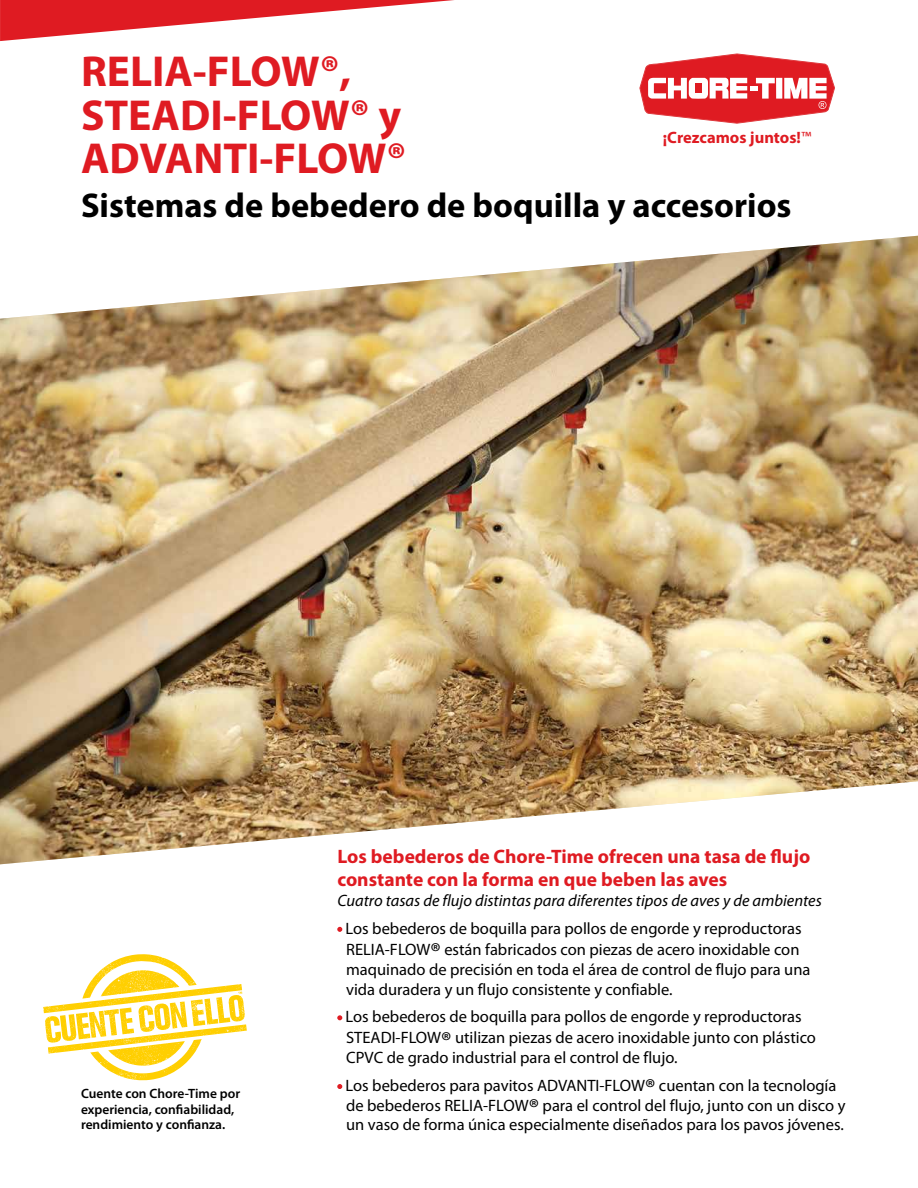
<style>
.page{position:relative;width:918px;height:1188px;background:#fff}
.page>*{position:absolute;margin:0;border:0;box-sizing:border-box;transform-origin:0 0}
.t1{font:700 43.5px/43.5px "Myriad Pro";color:#df1b22}
.t2{font:700 34.5px "Myriad Pro";color:#000}
.t3{font:700 19.5px/23.4px "Myriad Pro";color:#df1b22}
.t4{font:16.5px/19.8px "Myriad Pro";color:#000;text-align:center}
.t5{font:italic 16.5px "Myriad Pro";color:#000}
.t6{font:700 16.5px "Myriad Pro";color:#df1b22}
.t7{font:600 13.5px/15.8px "Myriad Pro";color:#000}
.s1{font-weight:400}
.s2{color:#df1b22}
.s3{font-size:24.75px}
</style>
<div class="page">
<img style="left:0;top:236px;width:918px;height:628px">
<svg style="left:640px;top:54px;width:195px;height:69px"></svg>
<svg style="left:0;top:0;width:454px;height:41px"></svg>
<svg style="left:43px;top:954px;width:204px;height:126px"></svg>
<h1 class="t1" style="left:81px;top:49px;width:327px">RELIA-FLOW®,<br>STEADI-FLOW® y<br>ADVANTI-FLOW®</h1>
<h2 class="t2" style="left:81px;top:183px;width:712px">Sistemas de bebedero de boquilla y accesorios</h2>
<p class="t6" style="left:663px;top:127px;width:150px">¡Crezcamos juntos!<span class="s1">™</span></p>
<p class="t7" style="left:81px;top:1085px;width:161px">Cuente con Chore-Time por experiencia, confiabilidad, rendimiento y confianza.</p>
<p class="t3" style="left:338px;top:844px;width:474px">Los bebederos de Chore-Time ofrecen una tasa de flujo constante con la forma en que beben las aves</p>
<p class="t5" style="left:338px;top:890px;width:486px">Cuatro tasas de flujo distintas para diferentes tipos de aves y de ambientes</p>
<p class="t4" style="left:338px;top:917px;width:466px;line-height:21.3px"><span class="s2">•</span> Los bebederos de boquilla para pollos de engorde y reproductoras<br>RELIA-FLOW<span class="s3">®</span> están fabricados con piezas de acero inoxidable con</p>
<p class="t4" style="left:346px;top:959px;width:466px;text-align:left">maquinado de precisión en toda el área de control de flujo para una vida duradera y un flujo consistente y confiable.</p>
<p class="t4" style="left:346px;top:1006px;width:471px;line-height:21.3px;text-align:left;text-indent:-9px"><span class="s2">•</span> Los bebederos de boquilla para pollos de engorde y reproductoras<br>STEADI-FLOW<span class="s3">®</span> utilizan piezas de acero inoxidable junto con plástico</p>
<p class="t4" style="left:346px;top:1048px;width:333px">CPVC de grado industrial para el control de flujo.</p>
<p class="t4" style="left:338px;top:1075px;width:510px"><span class="s2">•</span> Los bebederos para pavitos ADVANTI-FLOW<span class="s3">®</span> cuentan con la tecnología de bebederos RELIA-FLOW<span class="s3">®</span> para el control del flujo, junto con un disco y un vaso de forma única especialmente diseñados para los pavos jóvenes.</p>
</div>
